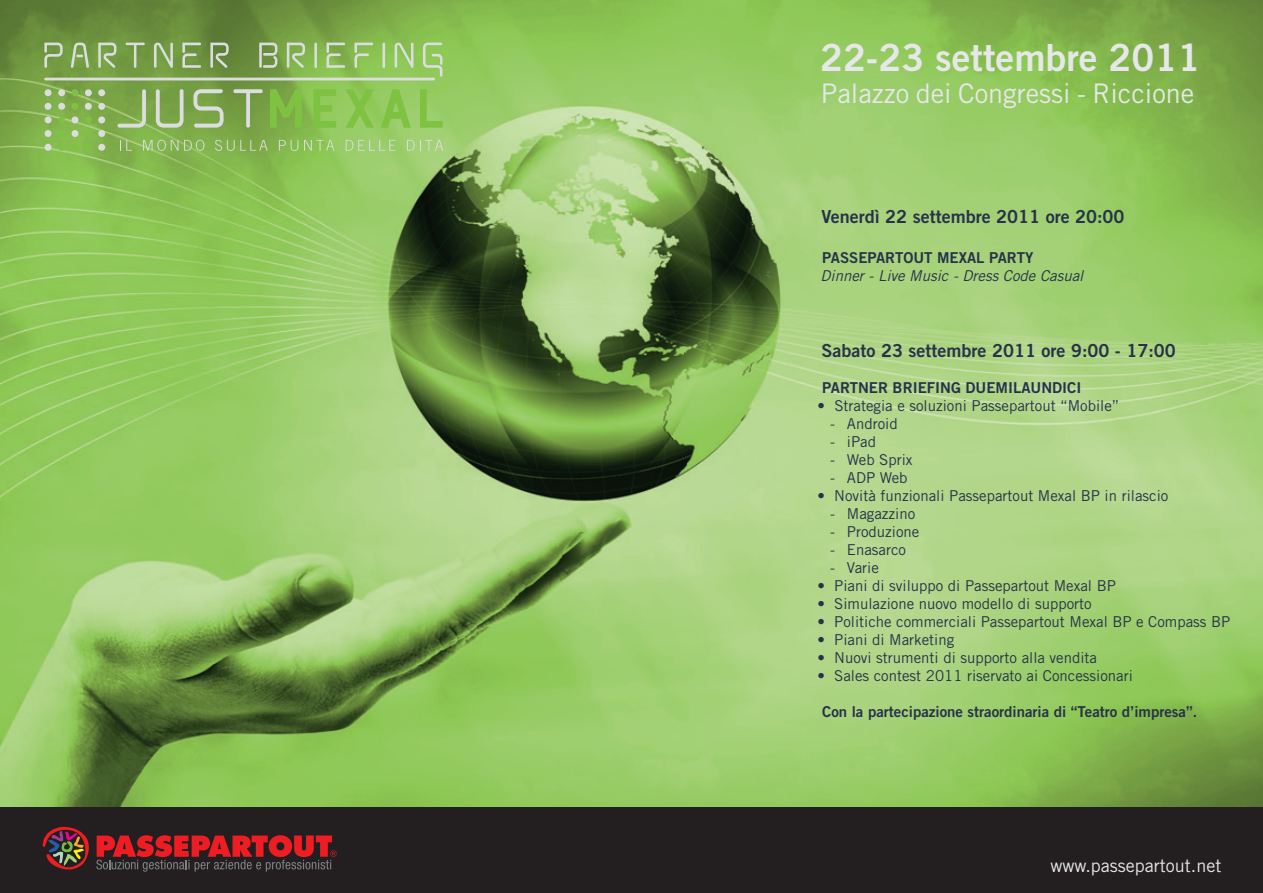
<style>
.page{position:relative;width:1263px;height:893px;background:#fff}
.page>*{position:absolute;margin:0;border:0;box-sizing:border-box;transform-origin:0 0}
.t1{font:37.5px "Trade Gothic LT Std Bd 2";color:#e6e7e9}
.t2{font:27px "Trade Gothic LT Std";color:#e6e7e9}
.t3{font:18px "Trade Gothic LT Std Bd 2";color:#27324a}
.t4{font:18px "Trade Gothic LT Std";color:#e6e7e9}
.t5{font:15px "Trade Gothic LT Std";color:#27324a}
.t6{font:15px "Trade Gothic LT Std Bd 2";color:#27324a}
.t7{font:italic 15px "Trade Gothic LT Std";color:#27324a}
</style>
<div class="page">
<img style="left:0;top:0;width:1263px;height:808px">
<div style="left:45px;top:89px;width:7px;height:7px;background:#dcdddf;border-radius:50%"></div>
<div style="left:58px;top:89px;width:7px;height:7px;background:#dcdddf;border-radius:50%"></div>
<div style="left:45px;top:103px;width:7px;height:7px;background:#dcdddf;border-radius:50%"></div>
<div style="left:58px;top:103px;width:7px;height:7px;background:#dcdddf;border-radius:50%"></div>
<div style="left:45px;top:116px;width:7px;height:7px;background:#dcdddf;border-radius:50%"></div>
<div style="left:58px;top:116px;width:7px;height:7px;background:#7fc241;border-radius:50%"></div>
<div style="left:45px;top:130px;width:7px;height:7px;background:#dcdddf;border-radius:50%"></div>
<div style="left:58px;top:130px;width:7px;height:7px;background:#7fc241;border-radius:50%"></div>
<div style="left:72px;top:89px;width:6px;height:7px;background:#7fc241;border-radius:50%"></div>
<div style="left:72px;top:103px;width:6px;height:7px;background:#7fc241;border-radius:50%"></div>
<div style="left:72px;top:116px;width:6px;height:7px;background:#dcdddf;border-radius:50%"></div>
<div style="left:72px;top:130px;width:6px;height:7px;background:#dcdddf;border-radius:50%"></div>
<div style="left:45px;top:144px;width:7px;height:7px;background:#dcdddf;border-radius:50%"></div>
<div style="left:58px;top:144px;width:7px;height:7px;background:#7fc241;border-radius:50%"></div>
<div style="left:72px;top:144px;width:6px;height:7px;background:#7fc241;border-radius:50%"></div>
<div style="left:85px;top:89px;width:7px;height:7px;background:#dcdddf;border-radius:50%"></div>
<div style="left:85px;top:103px;width:7px;height:7px;background:#dcdddf;border-radius:50%"></div>
<div style="left:85px;top:116px;width:7px;height:7px;background:#7fc241;border-radius:50%"></div>
<div style="left:85px;top:130px;width:7px;height:7px;background:#7fc241;border-radius:50%"></div>
<div style="left:98px;top:89px;width:7px;height:7px;background:#dcdddf;border-radius:50%"></div>
<div style="left:98px;top:103px;width:7px;height:7px;background:#dcdddf;border-radius:50%"></div>
<div style="left:98px;top:116px;width:7px;height:7px;background:#dcdddf;border-radius:50%"></div>
<div style="left:98px;top:130px;width:7px;height:7px;background:#dcdddf;border-radius:50%"></div>
<div style="left:85px;top:144px;width:7px;height:7px;background:#7fc241;border-radius:50%"></div>
<div style="left:98px;top:144px;width:7px;height:7px;background:#dcdddf;border-radius:50%"></div>
<svg style="left:118px;top:89px;width:28px;height:39px"></svg>
<svg style="left:156px;top:89px;width:28px;height:39px"></svg>
<svg style="left:193px;top:89px;width:31px;height:39px"></svg>
<svg style="left:233px;top:89px;width:30px;height:39px"></svg>
<svg style="left:270px;top:89px;width:32px;height:39px"></svg>
<svg style="left:313px;top:89px;width:23px;height:39px"></svg>
<svg style="left:345px;top:89px;width:29px;height:39px"></svg>
<svg style="left:381px;top:89px;width:30px;height:39px"></svg>
<svg style="left:420px;top:89px;width:23px;height:39px"></svg>
<svg style="left:120px;top:140px;width:12px;height:11px"></svg>
<svg style="left:143px;top:140px;width:35px;height:11px"></svg>
<svg style="left:184px;top:140px;width:20px;height:11px"></svg>
<svg style="left:215px;top:140px;width:53px;height:11px"></svg>
<svg style="left:279px;top:140px;width:19px;height:11px"></svg>
<svg style="left:304px;top:140px;width:30px;height:11px"></svg>
<svg style="left:346px;top:140px;width:50px;height:11px"></svg>
<svg style="left:407px;top:140px;width:36px;height:11px"></svg>
<svg style="left:44px;top:43px;width:19px;height:25px"></svg>
<svg style="left:71px;top:43px;width:18px;height:25px"></svg>
<svg style="left:98px;top:43px;width:19px;height:25px"></svg>
<svg style="left:126px;top:43px;width:19px;height:25px"></svg>
<svg style="left:154px;top:43px;width:19px;height:25px"></svg>
<svg style="left:182px;top:43px;width:19px;height:25px"></svg>
<svg style="left:210px;top:43px;width:19px;height:25px"></svg>
<svg style="left:259px;top:43px;width:18px;height:25px"></svg>
<svg style="left:287px;top:43px;width:18px;height:25px"></svg>
<hr style="left:314px;top:43px;width:3px;height:25px;background:#dcdddf">
<svg style="left:326px;top:43px;width:19px;height:25px"></svg>
<svg style="left:354px;top:43px;width:19px;height:25px"></svg>
<hr style="left:382px;top:43px;width:3px;height:25px;background:#dcdddf">
<svg style="left:395px;top:43px;width:18px;height:25px"></svg>
<svg style="left:423px;top:43px;width:19px;height:34px"></svg>
<hr style="left:46px;top:78px;width:388px;height:2px;background:#dcdddf">
<div style="left:0;top:808px;width:1263px;height:85px;background:#231f20"></div>
<svg style="left:43px;top:827px;width:294px;height:45px"></svg>
<h1 class="t1" style="left:820px;top:34px;width:382px">22-23 settembre 2011</h1>
<h2 class="t2" style="left:821px;top:77px;width:375px">Palazzo dei Congressi - Riccione</h2>
<p class="t3" style="left:821px;top:206px;width:305px">Venerdì 22 settembre 2011 ore 20:00</p>
<p class="t6" style="left:822px;top:248px;width:213px">PASSEPARTOUT MEXAL PARTY</p>
<p class="t7" style="left:820px;top:267px;width:264px">Dinner - Live Music - Dress Code Casual</p>
<p class="t3" style="left:821px;top:339px;width:356px">Sabato 23 settembre 2011 ore 9:00 - 17:00</p>
<p class="t6" style="left:822px;top:378px;width:261px">PARTNER BRIEFING DUEMILAUNDICI</p>
<p class="t5" style="left:817px;top:396px;width:303px">• Strategia e soluzioni Passepartout “Mobile”</p>
<p class="t5" style="left:830px;top:414px;width:69px">- Android</p>
<p class="t5" style="left:830px;top:432px;width:48px">- iPad</p>
<p class="t5" style="left:830px;top:450px;width:84px">- Web Sprix</p>
<p class="t5" style="left:830px;top:468px;width:79px">- ADP Web</p>
<p class="t5" style="left:817px;top:486px;width:352px">• Novità funzionali Passepartout Mexal BP in rilascio</p>
<p class="t5" style="left:830px;top:504px;width:87px">- Magazzino</p>
<p class="t5" style="left:830px;top:522px;width:91px">- Produzione</p>
<p class="t5" style="left:830px;top:540px;width:78px">- Enasarco</p>
<p class="t5" style="left:830px;top:558px;width:50px">- Varie</p>
<p class="t5" style="left:817px;top:576px;width:300px">• Piani di sviluppo di Passepartout Mexal BP</p>
<p class="t5" style="left:817px;top:594px;width:276px">• Simulazione nuovo modello di supporto</p>
<p class="t5" style="left:817px;top:612px;width:414px">• Politiche commerciali Passepartout Mexal BP e Compass BP</p>
<p class="t5" style="left:817px;top:630px;width:138px">• Piani di Marketing</p>
<p class="t5" style="left:817px;top:648px;width:281px">• Nuovi strumenti di supporto alla vendita</p>
<p class="t5" style="left:817px;top:666px;width:317px">• Sales contest 2011 riservato ai Concessionari</p>
<p class="t6" style="left:822px;top:702px;width:377px">Con la partecipazione straordinaria di “Teatro d’impresa”.</p>
<p class="t4" style="left:1050px;top:854px;width:173px">www.passepartout.net</p>
</div>
